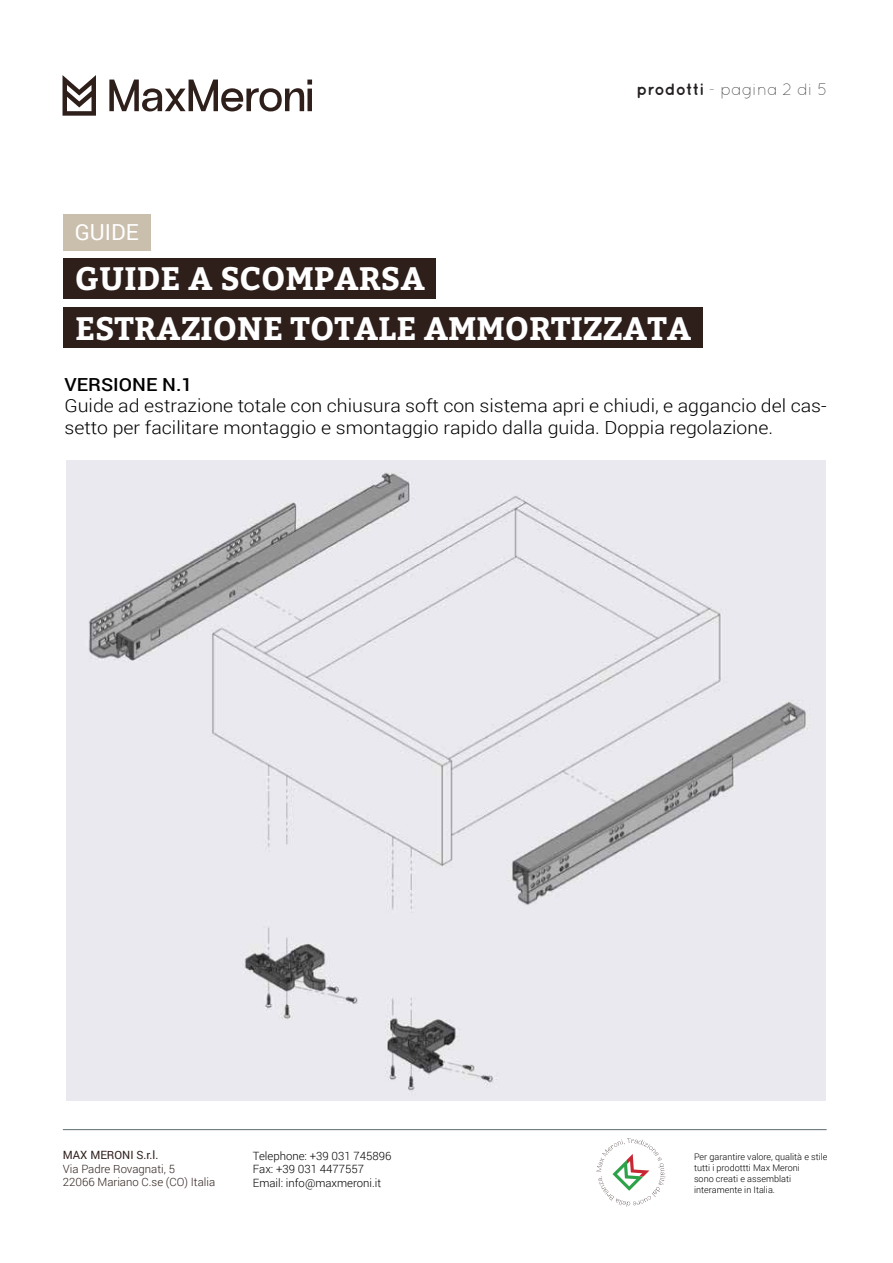
<style>
.page{position:relative;width:893px;height:1263px;background:#fff}
.page>*{position:absolute;margin:0;border:0;box-sizing:border-box;transform-origin:0 0}
.t1{font:700 32.4px/49.9px "Bitter";color:#fff}
.t2{font:22.2px "Roboto";color:#fff}
.t3{font:300 18px/21.6px "Roboto";color:#010101;scale:1.08 1}
.t4{font:500 18px "Roboto";color:#010101;scale:1.08 1}
.t5{font:300 16.5px "Quicksand";color:#231f20}
.t6{font:300 11.4px/13.6px "Roboto";color:#010101}
.t7{font:300 11.4px/13.6px "Roboto";color:#2e1f1b}
.t8{font:11.4px "Roboto";color:#2e1f1b}
.t9{font:300 9px/10.8px "Roboto";color:#010101}
.s1{font-weight:700}
</style>
<div class="page">
<div style="left:63px;top:214px;width:87px;height:36px;background:#cabeac"></div>
<div style="left:63px;top:258px;width:372px;height:40px;background:#2e1f1b"></div>
<div style="left:63px;top:308px;width:639px;height:40px;background:#2e1f1b"></div>
<img style="left:66px;top:461px;width:760px;height:639px">
<hr style="left:63px;top:1129px;width:764px;height:1px;background:#5b6a72">
<svg style="left:596px;top:1138px;width:69px;height:69px"></svg>
<svg style="left:63px;top:75px;width:33px;height:41px"></svg>
<svg style="left:109px;top:80px;width:203px;height:32px"></svg>
<p class="t5" style="left:636px;top:80px;width:193px"><span class="s1">prodotti</span> - pagina 2 di 5</p>
<p class="t2" style="left:75px;top:217px;width:65px">GUIDE</p>
<h1 class="t1" style="left:75px;top:254px;width:618px">GUIDE A SCOMPARSA<br>ESTRAZIONE TOTALE AMMORTIZZATA</h1>
<p class="t4" style="left:64px;top:372px;width:120px">VERSIONE N.1</p>
<p class="t3" style="left:64px;top:394px;width:707px">Guide ad estrazione totale con chiusura soft con sistema apri e chiudi, e aggancio del cas&shy;setto per facilitare montaggio e smontaggio rapido dalla guida. Doppia regolazione.</p>
<p class="t8" style="left:63px;top:1147px;width:97px">MAX MERONI S.r.l.</p>
<p class="t7" style="left:63px;top:1161px;width:154px">Via Padre Rovagnati, 5<br>22066 Mariano C.se (CO) Italia</p>
<p class="t6" style="left:253px;top:1148px;width:140px">Telephone: +39 031 745896<br>Fax: +39 031 4477557<br>Email: info@maxmeroni.it</p>
<p class="t9" style="left:694px;top:1151px;width:135px">Per garantire valore, qualità e stile tutti i prodottti Max Meroni<br>sono creati e assemblati interamente in Italia.</p>
</div>
